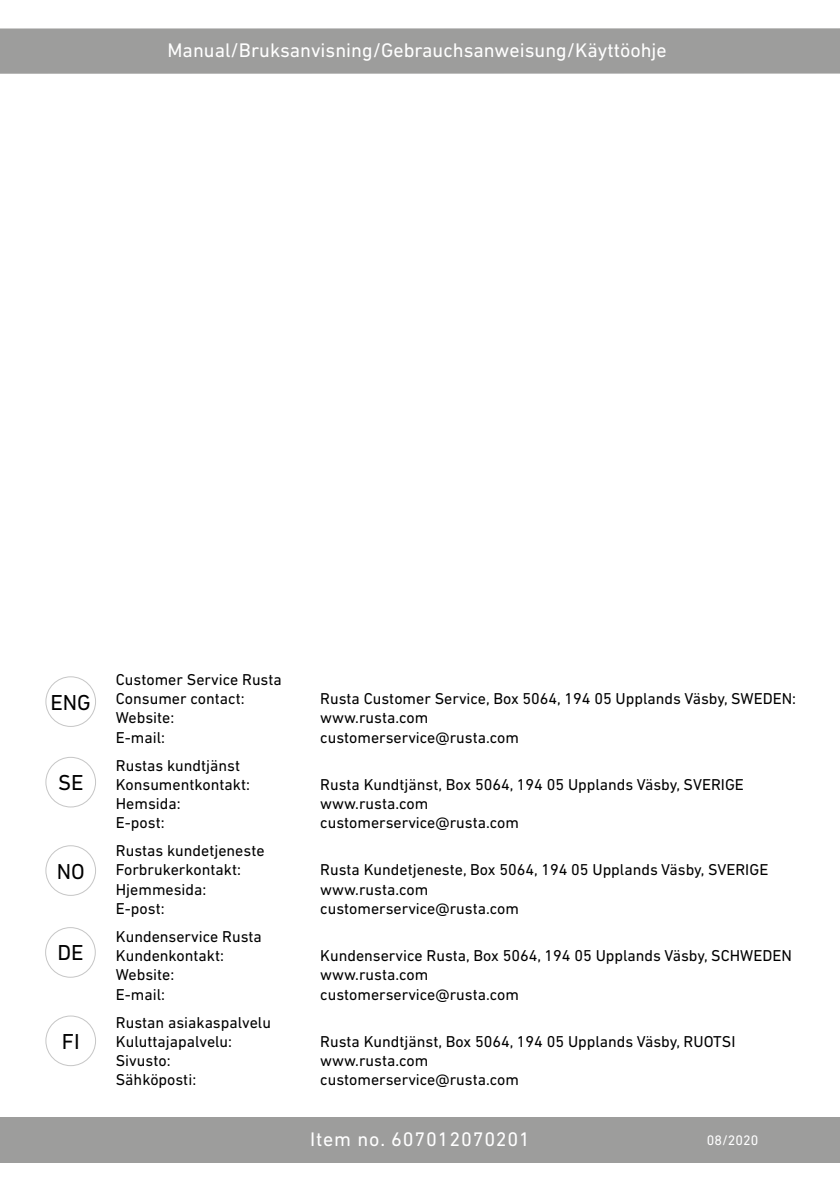
<style>
.page{position:relative;width:840px;height:1191px;background:#fff}
.page>*{position:absolute;margin:0;border:0;box-sizing:border-box;transform-origin:0 0}
.t1{font:22px "DIN Next LT Pro";color:#000}
.t2{font:20px "DIN Next LT Pro";color:#fff}
.t3{font:20px "DIN Next LT Pro";letter-spacing:.04em;color:#fff}
.t4{font:16px/19.2px "DIN Next LT Pro";color:#000}
.t5{font:14px "DIN Next LT Pro";color:#fff}
</style>
<div class="page">
<div style="left:45px;top:845px;width:51px;height:51px;border:1px solid #c6c6c6;border-radius:50%"></div>
<div style="left:45px;top:757px;width:51px;height:50px;border:1px solid #c6c6c6;border-radius:50%"></div>
<div style="left:45px;top:676px;width:51px;height:51px;border:1px solid #c6c6c6;border-radius:50%"></div>
<div style="left:45px;top:927px;width:51px;height:50px;border:1px solid #c6c6c6;border-radius:50%"></div>
<div style="left:45px;top:1015px;width:51px;height:51px;border:1px solid #c6c6c6;border-radius:50%"></div>
<div style="left:0;top:1117px;width:839px;height:45px;background:#9d9d9c"></div>
<div style="left:0;top:28px;width:839px;height:46px;background:#9d9d9c"></div>
<p class="t2" style="left:167px;top:39px;width:500px">Manual/Bruksanvisning/Gebrauchsanweisung/Käyttöohje</p>
<h1 class="t1" style="left:50px;top:689px;width:42px">ENG</h1>
<p class="t4" style="left:116px;top:669px;width:167px">Customer Service Rusta<br>Consumer contact:<br>Website:<br>E-mail:</p>
<p class="t4" style="left:320px;top:689px;width:477px">Rusta Customer Service, Box 5064, 194 05 Upplands Väsby, SWEDEN: www.rusta.com<br>customerservice@rusta.com</p>
<h1 class="t1" style="left:58px;top:770px;width:27px">SE</h1>
<p class="t4" style="left:116px;top:755px;width:136px">Rustas kundtjänst<br>Konsumentkontakt:<br>Hemsida:<br>E-post:</p>
<p class="t4" style="left:320px;top:774px;width:425px">Rusta Kundtjänst, Box 5064, 194 05 Upplands Väsby, SVERIGE www.rusta.com<br>customerservice@rusta.com</p>
<h1 class="t1" style="left:57px;top:858px;width:30px">NO</h1>
<p class="t4" style="left:116px;top:841px;width:150px">Rustas kundetjeneste<br>Forbrukerkontakt:<br>Hjemmesida:<br>E-post:</p>
<p class="t4" style="left:320px;top:860px;width:449px">Rusta Kundetjeneste, Box 5064, 194 05 Upplands Väsby, SVERIGE www.rusta.com<br>customerservice@rusta.com</p>
<h1 class="t1" style="left:57px;top:940px;width:28px">DE</h1>
<p class="t4" style="left:116px;top:926px;width:147px">Kundenservice Rusta<br>Kundenkontakt:<br>Website:<br>E-mail:</p>
<p class="t4" style="left:320px;top:945px;width:473px">Kundenservice Rusta, Box 5064, 194 05 Upplands Väsby, SCHWEDEN www.rusta.com<br>customerservice@rusta.com</p>
<h1 class="t1" style="left:62px;top:1028px;width:19px">FI</h1>
<p class="t4" style="left:116px;top:1012px;width:156px">Rustan asiakaspalvelu<br>Kuluttajapalvelu:<br>Sivusto:<br>Sähköposti:</p>
<p class="t4" style="left:320px;top:1031px;width:416px">Rusta Kundtjänst, Box 5064, 194 05 Upplands Väsby, RUOTSI www.rusta.com<br>customerservice@rusta.com</p>
<p class="t3" style="left:310px;top:1128px;width:221px">Item no. 607012070201</p>
<p class="t5" style="left:706px;top:1132px;width:53px">08/2020</p>
</div>
